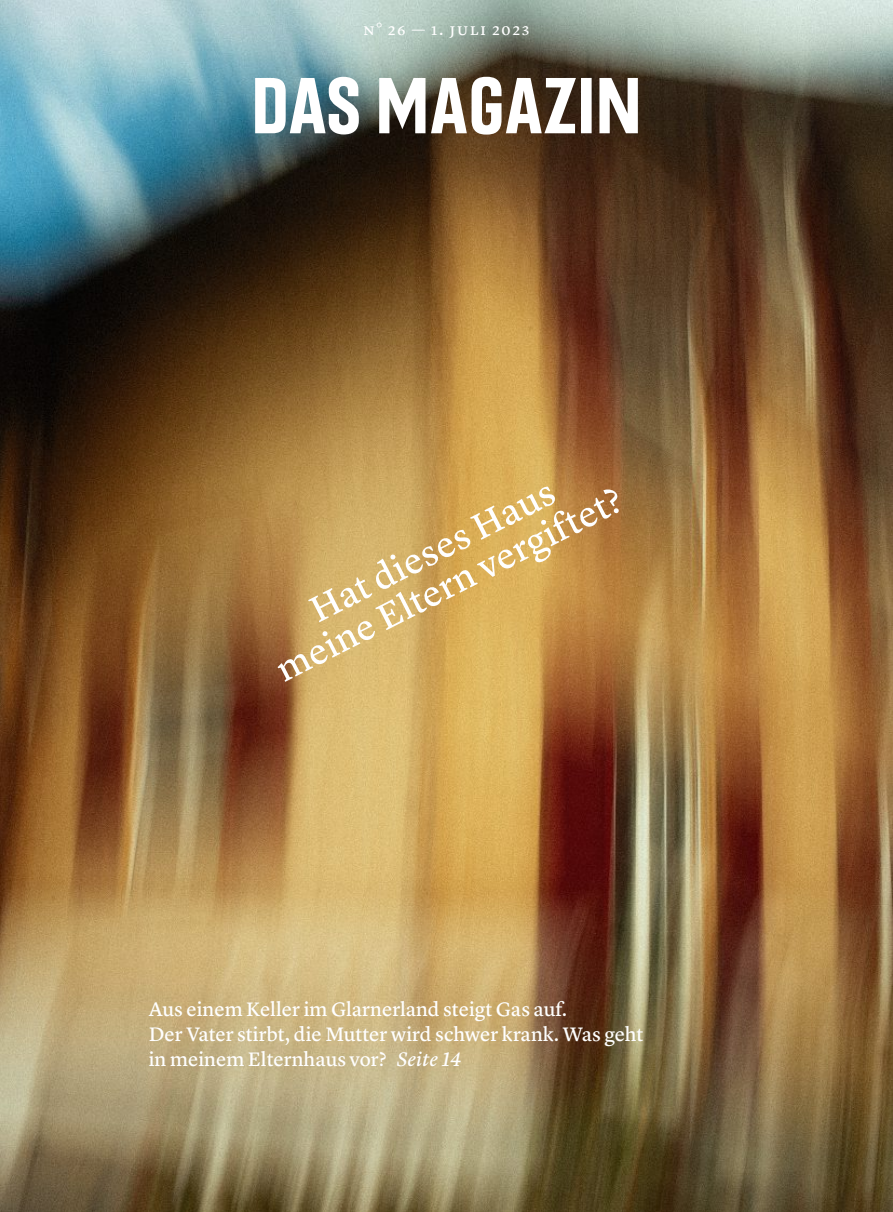
<style>
.page{position:relative;width:893px;height:1212px;background:#fff}
.page>*{position:absolute;margin:0;border:0;box-sizing:border-box;transform-origin:0 0}
.t1{font:37.5px/37.5px "Lyon Text Regular No.2 OV BIDONR";color:#fff;text-align:center}
.t2{font:20.25px/25px "Lyon Text Regular No.2 OV BIDONR";color:#fff}
.t3{font:16.5px "Lyon Text Regular No.2 OV BIDONR";color:#fff}
.s1{font-family:"Lyon Text Regular No.2 Italic OV BIDONS"}
</style>
<div class="page">
<img style="left:0;top:0;width:893px;height:1212px">
<svg style="left:255px;top:77px;width:383px;height:58px"></svg>
<p class="t3" style="left:364px;top:19px;width:167px">N° 26 — 1. Juli 2023</p>
<h1 class="t1" style="left:253px;top:621px;width:385px;rotate:-27deg">Hat dieses Haus meine Eltern vergiftet?</h1>
<p class="t2" style="left:149px;top:997px;width:496px">Aus einem Keller im Glarnerland steigt Gas auf.<br>Der Vater stirbt, die Mutter wird schwer krank. Was geht in meinem Elternhaus vor? <span class="s1">Seite 14</span></p>
</div>
